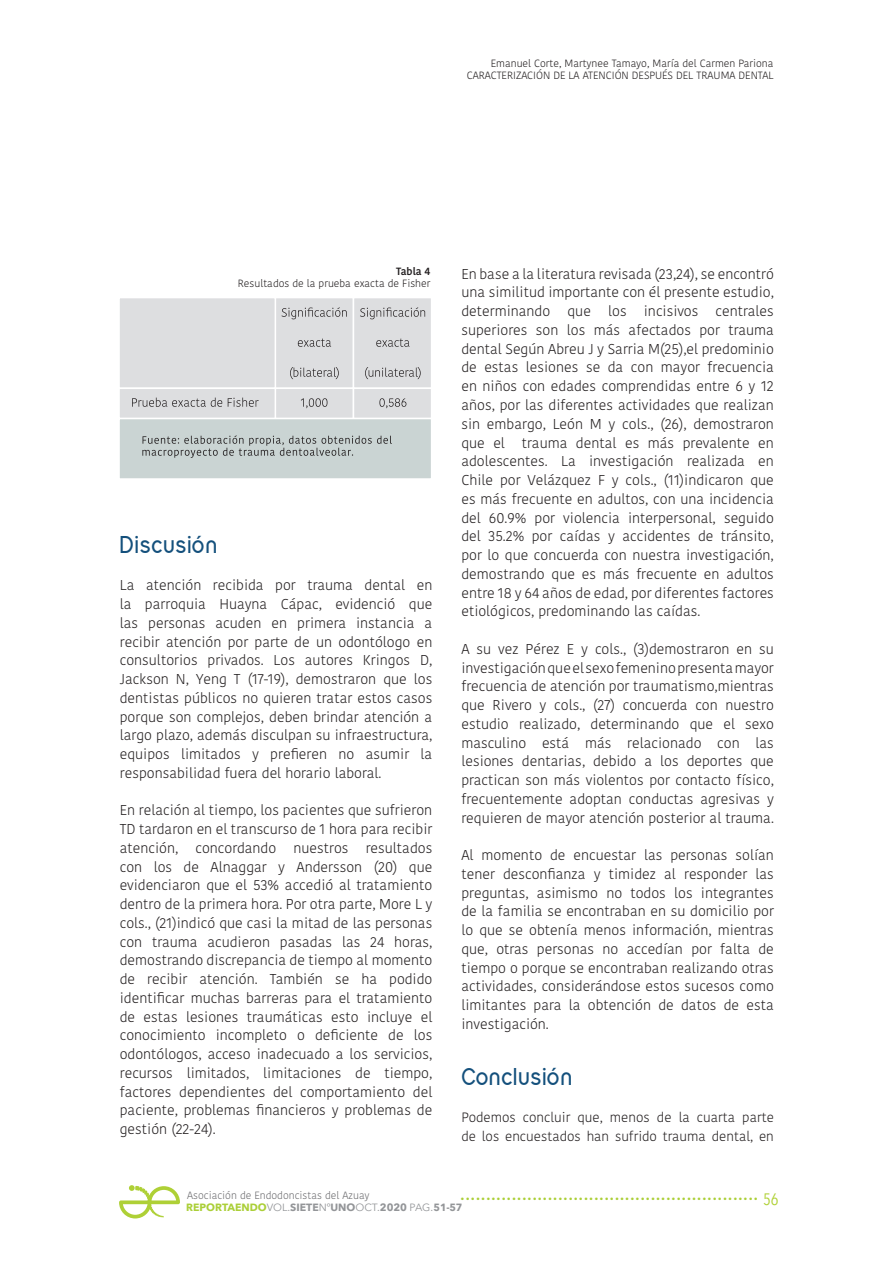
<style>
.page{position:relative;width:893px;height:1263px;background:#fff}
.page>*{position:absolute;margin:0;border:0;box-sizing:border-box;transform-origin:0 0}
.t1{font:700 21px "Kirvy";color:#14507c}
.t2{font:16.5px "Avenir Next Condensed";color:#b0d136}
.t3{font:600 15px "Kohinoor Bangla";color:#abcf38}
.t4{font:300 14.25px/18.8px "Kohinoor Bangla";color:#231f20;text-align:justify}
.t5{font:300 13.5px/18.8px "Kohinoor Bangla";color:#231f20}
.t6{font:300 10.5px/12px "Kohinoor Bangla";color:#231f20;text-align:right}
.t7{font:700 10.5px "Avenir Next";color:#939598}
.t8{font:300 10.5px "Kohinoor Bangla";color:#6b6b6e}
.t9{font:600 10.5px "Kohinoor Bangla";color:#231f20}
.s1{color:#abcf38}
.s2{font-weight:400}
</style>
<div class="page">
<svg style="left:119px;top:1185px;width:61px;height:33px"></svg>
<div style="left:275px;top:298px;width:78px;height:90px;background:#dddee0"></div>
<div style="left:275px;top:297px;width:79px;height:92px;border:2px solid #fff"></div>
<div style="left:353px;top:298px;width:79px;height:90px;background:#dddee0"></div>
<div style="left:353px;top:297px;width:79px;height:92px;border:2px solid #fff"></div>
<div style="left:275px;top:388px;width:78px;height:30px;background:#dddee0"></div>
<div style="left:275px;top:387px;width:79px;height:32px;border:2px solid #fff"></div>
<div style="left:353px;top:388px;width:79px;height:30px;background:#dddee0"></div>
<div style="left:353px;top:387px;width:79px;height:32px;border:2px solid #fff"></div>
<div style="left:119px;top:298px;width:156px;height:90px;background:#dddee0"></div>
<div style="left:118px;top:297px;width:158px;height:92px;border:2px solid #fff"></div>
<div style="left:119px;top:388px;width:156px;height:30px;background:#dddee0"></div>
<div style="left:118px;top:387px;width:158px;height:32px;border:2px solid #fff"></div>
<div style="left:119px;top:418px;width:313px;height:61px;background:#cad4d3"></div>
<div style="left:118px;top:418px;width:314px;height:62px;border:2px solid #fff"></div>
<svg style="left:132px;top:398px;width:90px;height:9px"></svg>
<svg style="left:228px;top:398px;width:31px;height:9px"></svg>
<svg style="left:281px;top:307px;width:66px;height:12px"></svg>
<svg style="left:298px;top:338px;width:33px;height:9px"></svg>
<svg style="left:290px;top:367px;width:49px;height:12px"></svg>
<svg style="left:301px;top:398px;width:26px;height:10px"></svg>
<svg style="left:360px;top:307px;width:65px;height:12px"></svg>
<svg style="left:376px;top:338px;width:34px;height:9px"></svg>
<svg style="left:365px;top:367px;width:56px;height:12px"></svg>
<svg style="left:379px;top:398px;width:27px;height:10px"></svg>
<svg style="left:142px;top:435px;width:250px;height:23px"></svg>
<p class="t6" style="left:467px;top:57px;width:308px">Emanuel Corte, Martynee Tamayo, María del Carmen Pariona<br>CARACTERIZACIÓN DE LA ATENCIÓN DESPUÉS DEL TRAUMA DENTAL</p>
<p class="t9" style="left:396px;top:262px;width:36px">Tabla 4</p>
<p class="t6" style="left:238px;top:277px;width:194px">Resultados de la prueba exacta de Fisher</p>
<h1 class="t1" style="left:120px;top:530px;width:100px">Discusión</h1>
<p class="t4" style="left:120px;top:576px;width:314px">La atención recibida por trauma dental en la parroquia Huayna Cápac, evidenció que las personas acuden en primera instancia a recibir atención por parte de un odontólogo en consultorios privados. Los autores Kringos D, Jackson N, Yeng T (17-19), demostraron que los dentistas públicos no quieren tratar estos casos porque son complejos, deben brindar atención a largo plazo, además disculpan su infraestructura, equipos limitados y prefieren no asumir la responsabilidad fuera del horario laboral.</p>
<p class="t4" style="left:120px;top:801px;width:314px">En relación al tiempo, los pacientes que sufrieron TD tardaron en el transcurso de 1 hora para recibir atención, concordando nuestros resultados con los de Alnaggar y Andersson (20) que evidenciaron que el 53% accedió al tratamiento dentro de la primera hora. Por otra parte, More L y cols., (21)indicó que casi la mitad de las personas con trauma acudieron pasadas las 24 horas, demostrando discrepancia de tiempo al momento de recibir atención. También se ha podido identificar muchas barreras para el tratamiento de estas lesiones traumáticas esto incluye el conocimiento incompleto o deficiente de los odontólogos, acceso inadecuado a los servicios, recursos limitados, limitaciones de tiempo, factores dependientes del comportamiento del paciente, problemas financieros y problemas de gestión (22-24).</p>
<p class="t4" style="left:461px;top:264px;width:314px">En base a la literatura revisada (23,24), se encontró una similitud importante con él presente estudio, determinando que los incisivos centrales superiores son los más afectados por trauma dental Según Abreu J y Sarria M(25),el predominio de estas lesiones se da con mayor frecuencia en niños con edades comprendidas entre 6 y 12 años, por las diferentes actividades que realizan sin embargo, León M y cols., (26), demostraron que el trauma dental es más prevalente en adolescentes. La investigación realizada en Chile por Velázquez F y cols., (11)indicaron que es más frecuente en adultos, con una incidencia del 60.9% por violencia interpersonal, seguido del 35.2% por caídas y accidentes de tránsito, por lo que concuerda con nuestra investigación, demostrando que es más frecuente en adultos entre 18 y 64 años de edad, por diferentes factores etiológicos, predominando las caídas.</p>
<p class="t4" style="left:461px;top:639px;width:314px">A su vez Pérez E y cols., (3)demostraron en su investigación que el sexo femenino presenta mayor frecuencia de atención por traumatismo,mientras que Rivero y cols., (27) concuerda con nuestro estudio realizado, determinando que el sexo masculino está más relacionado con las lesiones dentarias, debido a los deportes que practican son más violentos por contacto físico, frecuentemente adoptan conductas agresivas y requieren de mayor atención posterior al trauma.</p>
<p class="t4" style="left:461px;top:845px;width:314px">Al momento de encuestar las personas solían tener desconfianza y timidez al responder las preguntas, asimismo no todos los integrantes de la familia se encontraban en su domicilio por lo que se obtenía menos información, mientras que, otras personas no accedían por falta de tiempo o porque se encontraban realizando otras actividades, considerándose estos sucesos como limitantes para la obtención de datos de esta investigación.</p>
<h1 class="t1" style="left:461px;top:1062px;width:113px">Conclusión</h1>
<p class="t5" style="left:461px;top:1108px;width:314px">Podemos concluir que, menos de la cuarta parte de los encuestados han sufrido trauma dental, en</p>
<p class="t8" style="left:187px;top:1188px;width:184px">Asociación de Endodoncistas del Azuay</p>
<p class="t7" style="left:186px;top:1198px;width:278px"><span class="s1">REPORTAENDO</span><span class="s2">VOL.</span>SIETE<span class="s2">Nº</span>UNO<span class="s2">OCT.</span>2020 <span class="s2">PAG.</span>51-57</p>
<p class="t2" style="left:763px;top:1185px;width:17px">56</p>
<p class="t3" style="left:461px;top:1182px;width:299px">..........................................................</p>
</div>
